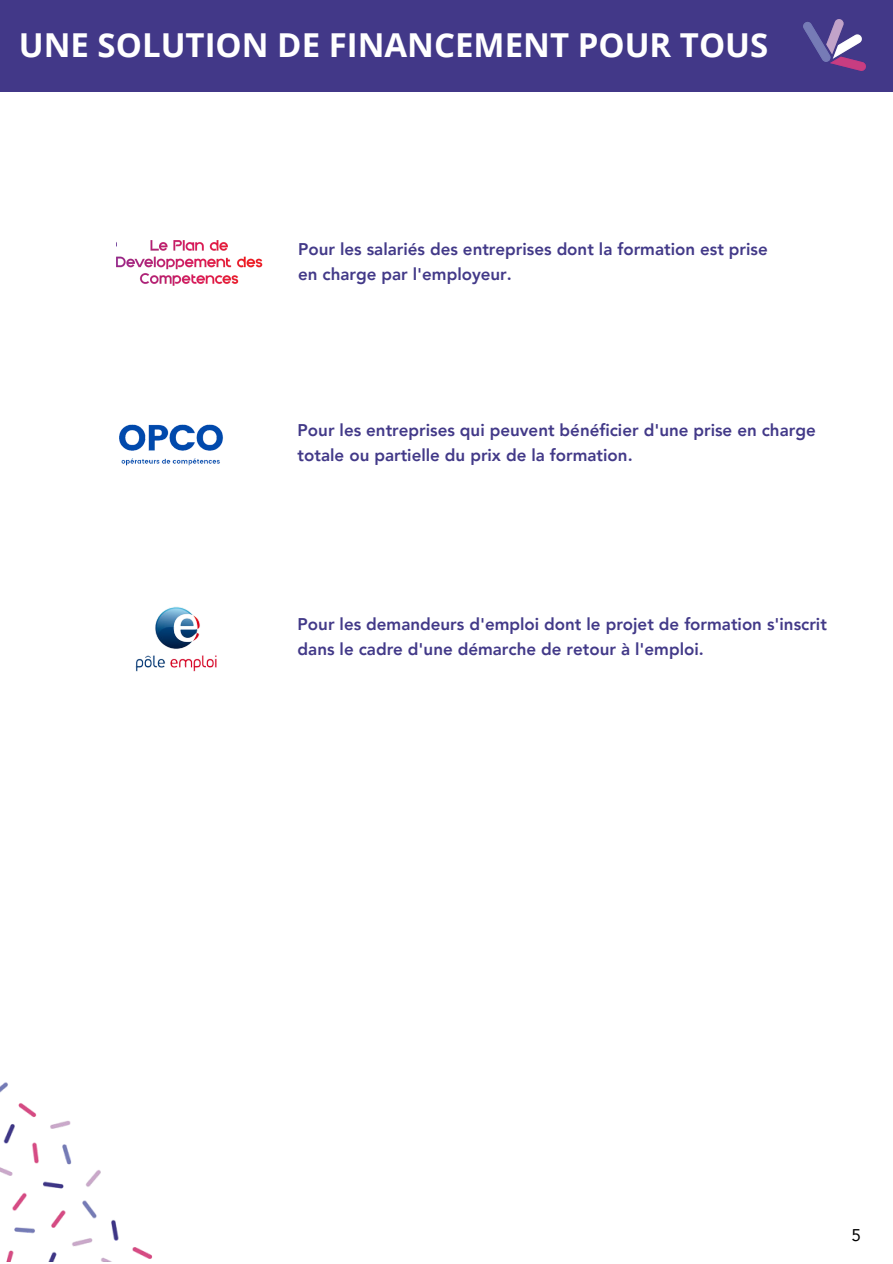
<style>
.page{position:relative;width:893px;height:1264px;background:#fff}
.page>*{position:absolute;margin:0;border:0;box-sizing:border-box;transform-origin:0 0}
.t1{font:700 33px "Open Sans";color:#fff}
.t2{font:800 16.95px/24.8px "Avenir LT Pro";color:#423988}
.t3{font:16.95px "Avenir LT Pro";color:#000}
</style>
<div class="page">
<div style="left:0;top:0;width:892px;height:92px;background:#423888"></div>
<img style="left:803px;top:19px;width:62px;height:52px">
<img style="left:0;top:1082px;width:153px;height:179px">
<img style="left:117px;top:240px;width:146px;height:46px">
<img style="left:119px;top:424px;width:104px;height:42px">
<img style="left:135px;top:607px;width:82px;height:65px">
<p class="t1" style="left:19px;top:21px;width:751px">UNE SOLUTION DE FINANCEMENT POUR TOUS</p>
<p class="t2" style="left:298px;top:239px;width:471px">Pour les salariés des entreprises dont la formation est prise en charge par l'employeur.</p>
<p class="t2" style="left:297px;top:419px;width:519px">Pour les entreprises qui peuvent bénéficier d'une prise en charge totale ou partielle du prix de la formation.</p>
<p class="t2" style="left:297px;top:613px;width:530px">Pour les demandeurs d'emploi dont le projet de formation s'inscrit dans le cadre d'une démarche de retour à l'emploi.</p>
<p class="t3" style="left:851px;top:1228px;width:11px">5</p>
</div>
